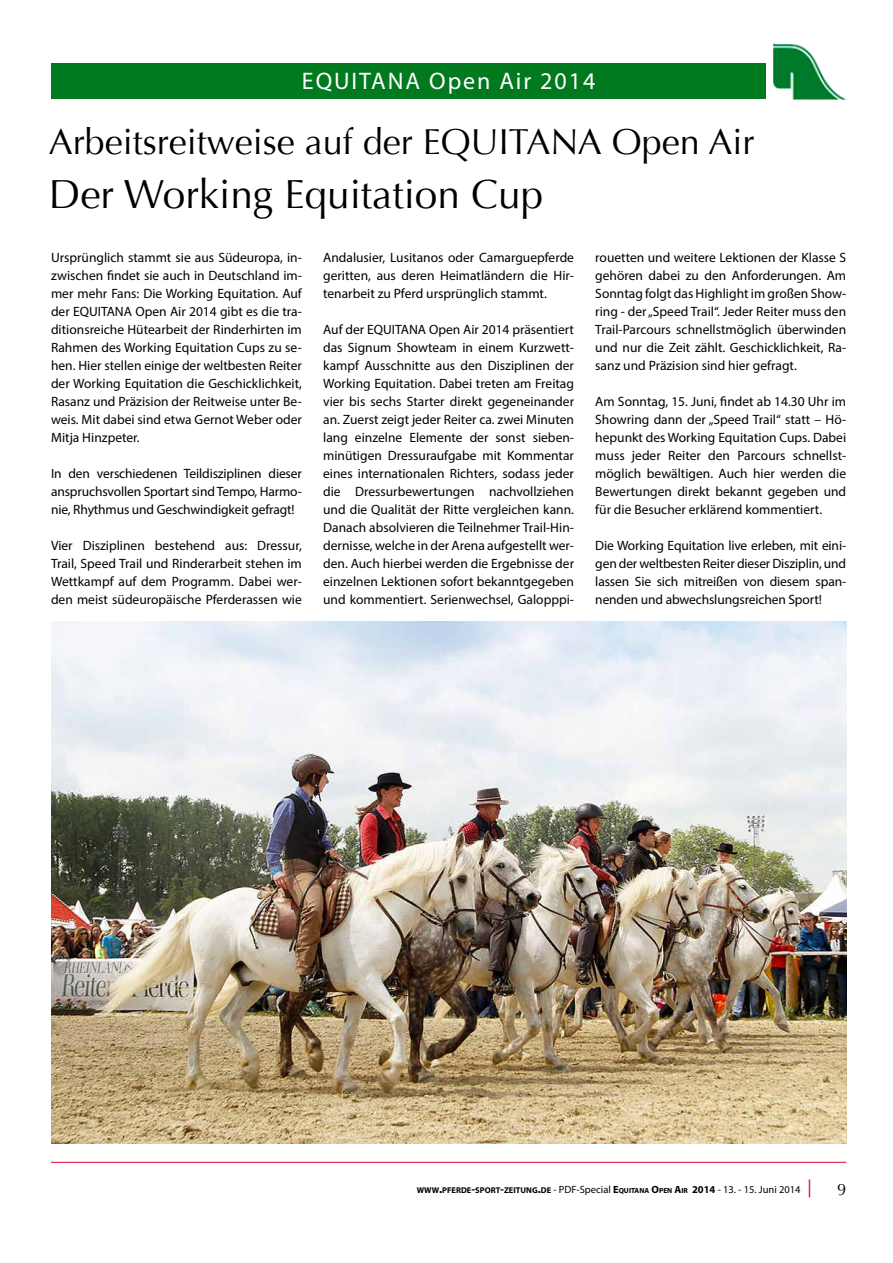
<style>
.page{position:relative;width:893px;height:1263px;background:#fff}
.page>*{position:absolute;margin:0;border:0;box-sizing:border-box;transform-origin:0 0}
.t1{font:40.5px "Optima";color:#000}
.t2{font:36px "Optima";color:#000}
.t3{font:24px "Myriad Pro";letter-spacing:.08em;color:#fff}
.t4{font:16.5px "Optima";color:#000}
.t5{font:13.5px/18px "Myriad Pro";color:#000;text-align:justify}
.t6{font:10.5px "Myriad Pro";color:#000}
.s1{font-weight:700;font-size:8.4px}
.s2{font-weight:700;font-size:12px}
.s3{font-weight:700}
.s4{font-weight:700;font-size:7.35px}
.s5{font-size:18px;color:#e2002f}
</style>
<div class="page">
<hr style="left:51px;top:1162px;width:795px;height:1px;background:#e2002f">
<div style="left:51px;top:64px;width:714px;height:35px;background:#00791f"></div>
<img style="left:773px;top:43px;width:73px;height:57px">
<img style="left:51px;top:622px;width:795px;height:522px">
<h3 class="t3" style="left:302px;top:66px;width:295px">EQUITANA Open Air 2014</h3>
<h2 class="t2" style="left:49px;top:121px;width:707px">Arbeitsreitweise auf der EQUITANA Open Air</h2>
<h1 class="t1" style="left:49px;top:171px;width:496px">Der Working Equitation Cup</h1>
<p class="t5" style="left:51px;top:248px;width:252px">Ursprünglich stammt sie aus Südeuropa, in&shy;zwischen findet sie auch in Deutschland im&shy;mer mehr Fans: Die Working Equitation. Auf der EQUITANA Open Air 2014 gibt es die tra&shy;ditionsreiche Hütearbeit der Rinderhirten im Rahmen des Working Equitation Cups zu se&shy;hen. Hier stellen einige der weltbesten Reiter der Working Equitation die Geschicklichkeit, Rasanz und Präzision der Reitweise unter Be&shy;weis. Mit dabei sind etwa Gernot Weber oder Mitja Hinzpeter.</p>
<p class="t5" style="left:51px;top:464px;width:252px">In den verschiedenen Teildisziplinen dieser anspruchsvollen Sportart sind Tempo, Harmo&shy;nie, Rhythmus und Geschwindigkeit gefragt!</p>
<p class="t5" style="left:51px;top:536px;width:252px">Vier Disziplinen bestehend aus: Dressur, Trail, Speed Trail und Rinderarbeit stehen im Wettkampf auf dem Programm. Dabei wer&shy;den meist südeuropäische Pferderassen wie</p>
<p class="t5" style="left:323px;top:248px;width:252px">Andalusier, Lusitanos oder Camarguepferde geritten, aus deren Heimatländern die Hir&shy;tenarbeit zu Pferd ursprünglich stammt.</p>
<p class="t5" style="left:323px;top:320px;width:252px">Auf der EQUITANA Open Air 2014 präsentiert das Signum Showteam in einem Kurzwett&shy;kampf Ausschnitte aus den Disziplinen der Working Equitation. Dabei treten am Freitag vier bis sechs Starter direkt gegeneinander an. Zuerst zeigt jeder Reiter ca. zwei Minuten lang einzelne Elemente der sonst sieben&shy;minütigen Dressuraufgabe mit Kommentar eines internationalen Richters, sodass jeder die Dressurbewertungen nachvollziehen und die Qualität der Ritte vergleichen kann.<br>Danach absolvieren die Teilnehmer Trail-Hin&shy;dernisse, welche in der Arena aufgestellt wer&shy;den. Auch hierbei werden die Ergebnisse der einzelnen Lektionen sofort bekanntgegeben und kommentiert. Serienwechsel, Galopppi-</p>
<p class="t5" style="left:595px;top:248px;width:252px">rouetten und weitere Lektionen der Klasse S gehören dabei zu den Anforderungen. Am Sonntag folgt das Highlight im großen Show&shy;ring - der „Speed Trail“. Jeder Reiter muss den Trail-Parcours schnellstmöglich überwinden und nur die Zeit zählt. Geschicklichkeit, Ra&shy;sanz und Präzision sind hier gefragt.</p>
<p class="t5" style="left:595px;top:392px;width:252px">Am Sonntag, 15. Juni, findet ab 14.30 Uhr im Showring dann der „Speed Trail“ statt – Hö&shy;hepunkt des Working Equitation Cups. Dabei muss jeder Reiter den Parcours schnellst&shy;möglich bewältigen. Auch hier werden die Bewertungen direkt bekannt gegeben und für die Besucher erklärend kommentiert.</p>
<p class="t5" style="left:595px;top:536px;width:252px">Die Working Equitation live erleben, mit eini&shy;gen der weltbesten Reiter dieser Disziplin, und lassen Sie sich mitreißen von diesem span&shy;nenden und abwechslungsreichen Sport!</p>
<p class="t6" style="left:417px;top:1183px;width:396px"><span class="s1">WWW</span><span class="s2">.</span><span class="s1">PFERDE</span><span class="s2">-</span><span class="s1">SPORT</span><span class="s2">-</span><span class="s1">ZEITUNG</span><span class="s2">.</span><span class="s1">DE</span> - PDF-Special <span class="s3">E</span><span class="s4">QUITANA</span> <span class="s3">O</span><span class="s4">PEN</span> <span class="s3">A</span><span class="s4">IR</span> <span class="s3">2014</span> - 13. - 15. Juni 2014 <span class="s5">|</span></p>
<p class="t4" style="left:837px;top:1180px;width:11px">9</p>
</div>
